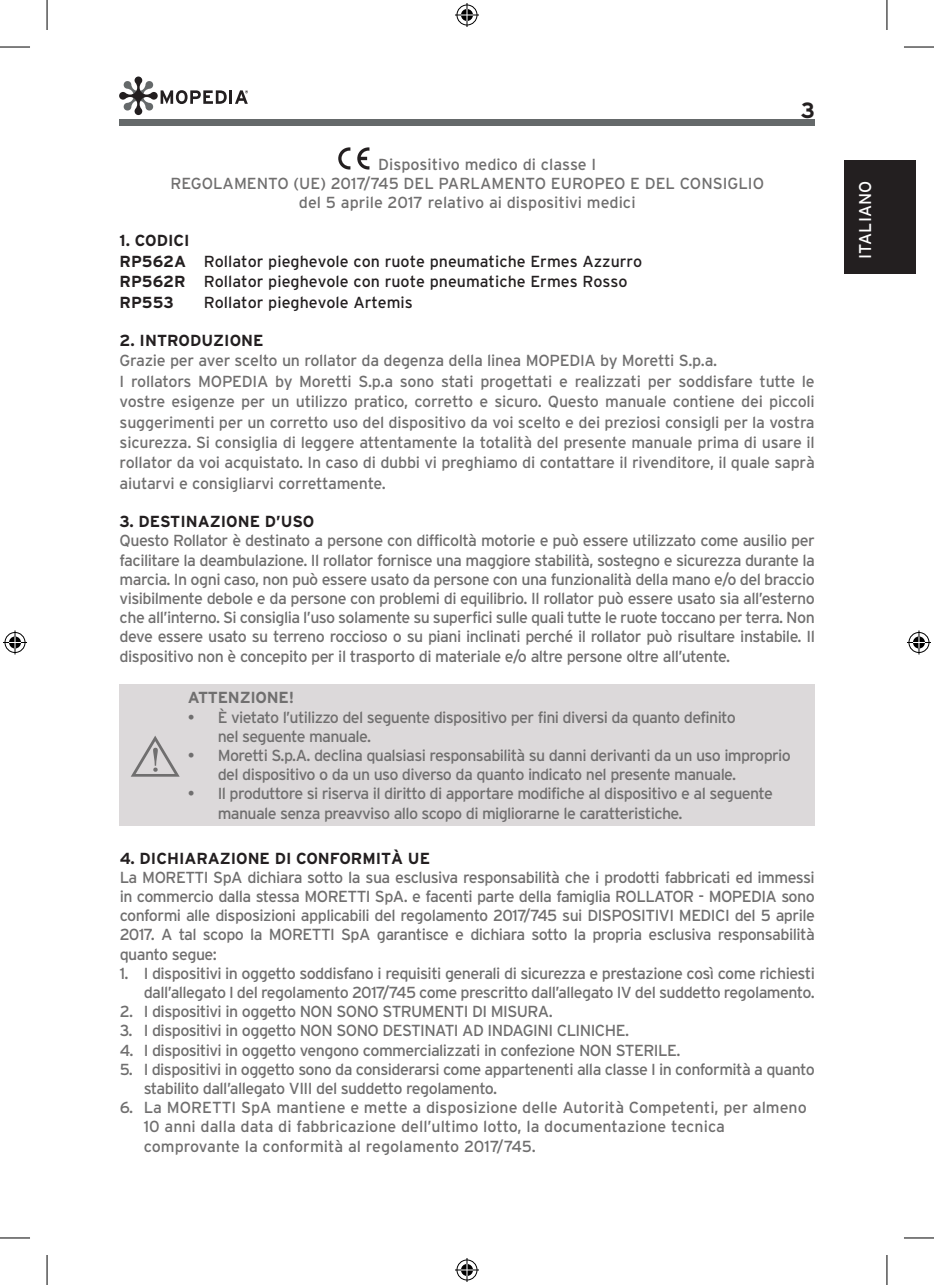
<style>
.page{position:relative;width:934px;height:1285px;background:#fff}
.page>*{position:absolute;margin:0;border:0;box-sizing:border-box;transform-origin:0 0}
.t1{font:700 22px "Interstate";color:#231f20}
.t2{font:17px "Interstate";letter-spacing:.005em;color:#fff}
.t3{font:16px/19.2px "Interstate";letter-spacing:-.035em;color:#706f6f}
.t4{font:16px/20.4px "Interstate";letter-spacing:-.015em;color:#706f6f}
.t5{font:16px/19.2px "Interstate";color:#706f6f}
.t6{font:16px/20.4px "Interstate";color:#231f20}
.t7{font:700 16px "Interstate";color:#231f20}
.t8{font:700 16px "Interstate";letter-spacing:-.015em;color:#706f6f}
.s1{font-weight:700}
</style>
<div class="page">
<div style="left:119px;top:119px;width:695px;height:7px;background:#65696a"></div>
<svg style="left:119px;top:76px;width:107px;height:39px"></svg>
<hr style="left:229px;top:90px;width:3px;height:14px;background:#231f20">
<svg style="left:235px;top:90px;width:13px;height:14px"></svg>
<div style="left:843px;top:160px;width:71px;height:114px;background:#231f20"></div>
<svg style="left:338px;top:147px;width:12px;height:22px"></svg>
<svg style="left:357px;top:147px;width:12px;height:22px"></svg>
<div style="left:120px;top:684px;width:694px;height:141px;background:#dcd9da"></div>
<svg style="left:131px;top:736px;width:48px;height:40px"></svg>
<hr style="left:0;top:47px;width:30px;height:1px;background:#000">
<hr style="left:903px;top:47px;width:30px;height:1px;background:#000">
<hr style="left:0;top:1237px;width:30px;height:1px;background:#000">
<hr style="left:903px;top:1237px;width:30px;height:1px;background:#000">
<hr style="left:47px;top:0;width:1px;height:30px;background:#000">
<hr style="left:47px;top:1255px;width:1px;height:30px;background:#000">
<hr style="left:886px;top:0;width:1px;height:30px;background:#000">
<hr style="left:886px;top:1255px;width:1px;height:30px;background:#000">
<svg style="left:455px;top:3px;width:24px;height:24px"></svg>
<svg style="left:455px;top:1258px;width:24px;height:24px"></svg>
<svg style="left:3px;top:630px;width:24px;height:24px"></svg>
<svg style="left:907px;top:630px;width:23px;height:24px"></svg>
<h1 class="t1" style="left:800px;top:98px;width:16px">3</h1>
<p class="t5" style="left:378px;top:154px;width:219px">Dispositivo medico di classe I</p>
<p class="t5" style="left:170px;top:173px;width:595px">REGOLAMENTO (UE) 2017/745 DEL PARLAMENTO EUROPEO E DEL CONSIGLIO</p>
<p class="t5" style="left:299px;top:193px;width:338px">del 5 aprile 2017 relativo ai dispositivi medici</p>
<p class="t6" style="left:120px;top:230px;width:524px"><span class="s1">1. CODICI<br>RP562A</span> Rollator pieghevole con ruote pneumatiche Ermes Azzurro <span class="s1">RP562R</span> Rollator pieghevole con ruote pneumatiche Ermes Rosso <span class="s1">RP553</span></p>
<p class="t6" style="left:204px;top:292px;width:210px">Rollator pieghevole Artemis</p>
<p class="t7" style="left:120px;top:331px;width:145px">2. INTRODUZIONE</p>
<p class="t4" style="left:120px;top:350px;width:696px">Grazie per aver scelto un rollator da degenza della linea MOPEDIA by Moretti S.p.a.<br>I rollators MOPEDIA by Moretti S.p.a sono stati progettati e realizzati per soddisfare tutte le vostre esigenze per un utilizzo pratico, corretto e sicuro. Questo manuale contiene dei piccoli suggerimenti per un corretto uso del dispositivo da voi scelto e dei preziosi consigli per la vostra sicurezza. Si consiglia di leggere attentamente la totalità del presente manuale prima di usare il rollator da voi acquistato. In caso di dubbi vi preghiamo di contattare il rivenditore, il quale saprà aiutarvi e consigliarvi correttamente.</p>
<p class="t7" style="left:120px;top:513px;width:196px">3. DESTINAZIONE D’USO</p>
<p class="t3" style="left:120px;top:531px;width:696px;text-align:justify">Questo Rollator è destinato a persone con difficoltà motorie e può essere utilizzato come ausilio per facilitare la deambulazione. Il rollator fornisce una maggiore stabilità, sostegno e sicurezza durante la marcia. In ogni caso, non può essere usato da persone con una funzionalità della mano e/o del braccio visibilmente debole e da persone con problemi di equilibrio. Il rollator può essere usato sia all’esterno che all’interno. Si consiglia l’uso solamente su superfici sulle quali tutte le ruote toccano per terra. Non deve essere usato su terreno roccioso o su piani inclinati perché il rollator può risultare instabile. Il dispositivo non è concepito per il trasporto di materiale e/o altre persone oltre all’utente.</p>
<p class="t8" style="left:188px;top:689px;width:108px">ATTENZIONE!</p>
<p class="t3" style="left:218px;top:707px;width:519px;text-indent:-30px">• È vietato l’utilizzo del seguente dispositivo per fini diversi da quanto definito nel seguente manuale.</p>
<p class="t3" style="left:218px;top:745px;width:574px;text-indent:-30px">• Moretti S.p.A. declina qualsiasi responsabilità su danni derivanti da un uso improprio del dispositivo o da un uso diverso da quanto indicato nel presente manuale.</p>
<p class="t3" style="left:218px;top:784px;width:556px;text-indent:-30px">• Il produttore si riserva il diritto di apportare modifiche al dispositivo e al seguente manuale senza preavviso allo scopo di migliorarne le caratteristiche.</p>
<p class="t7" style="left:120px;top:849px;width:312px">4. DICHIARAZIONE DI CONFORMITÀ UE</p>
<p class="t3" style="left:120px;top:867px;width:696px;text-align:justify">La MORETTI SpA dichiara sotto la sua esclusiva responsabilità che i prodotti fabbricati ed immessi in commercio dalla stessa MORETTI SpA. e facenti parte della famiglia ROLLATOR - MOPEDIA sono conformi alle disposizioni applicabili del regolamento 2017/745 sui DISPOSITIVI MEDICI del 5 aprile 2017. A tal scopo la MORETTI SpA garantisce e dichiara sotto la propria esclusiva responsabilità quanto segue:</p>
<p class="t3" style="left:120px;top:963px;width:696px;text-align:right">1. I dispositivi in oggetto soddisfano i requisiti generali di sicurezza e prestazione così come richiesti dall’allegato I del regolamento 2017/745 come prescritto dall’allegato IV del suddetto regolamento.</p>
<p class="t3" style="left:120px;top:1002px;width:434px">2. I dispositivi in oggetto NON SONO STRUMENTI DI MISURA.</p>
<p class="t3" style="left:120px;top:1021px;width:510px">3. I dispositivi in oggetto NON SONO DESTINATI AD INDAGINI CLINICHE.</p>
<p class="t3" style="left:120px;top:1040px;width:562px">4. I dispositivi in oggetto vengono commercializzati in confezione NON STERILE.</p>
<p class="t3" style="left:144px;top:1059px;width:672px;text-indent:-24px">5. I dispositivi in oggetto sono da considerarsi come appartenenti alla classe I in conformità a quanto stabilito dall’allegato VIII del suddetto regolamento.</p>
<p class="t5" style="left:144px;top:1098px;width:664px;text-indent:-24px">6. La MORETTI SpA mantiene e mette a disposizione delle Autorità Competenti, per almeno<br>10 anni dalla data di fabbricazione dell’ultimo lotto, la documentazione tecnica comprovante la conformità al regolamento 2017/745.</p>
<p class="t2" style="left:855px;top:259px;width:80px;rotate:-90deg">ITALIANO</p>
</div>
